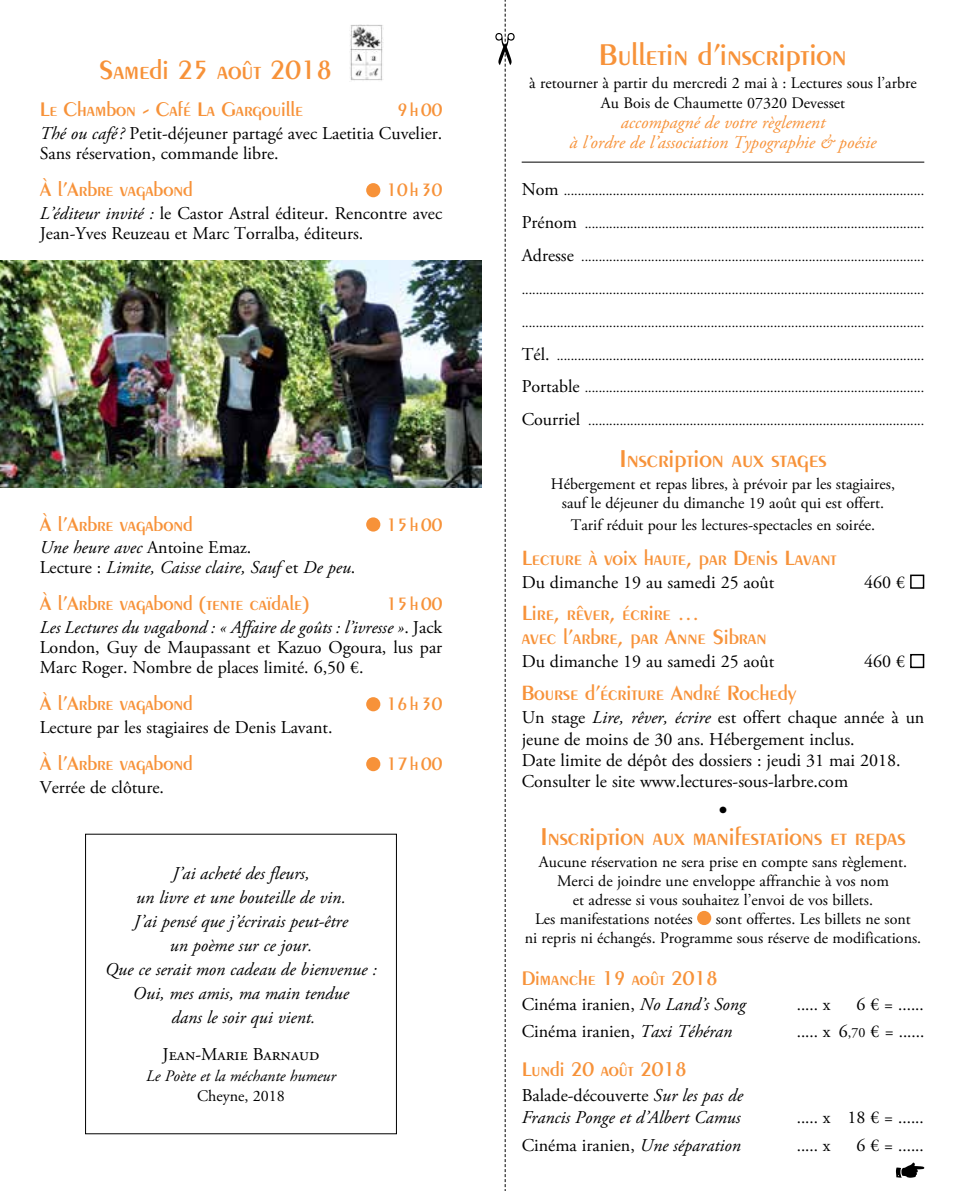
<style>
.page{position:relative;width:964px;height:1191px;background:#fff}
.page>*{position:absolute;margin:0;border:0;box-sizing:border-box;transform-origin:0 0}
.t1{font:600 32px "Peignot";color:#f79239}
.t2{font:600 28px "Peignot";color:#f79239}
.t3{font:600 26px "Peignot";color:#f79239}
.t4{font:24px "Adobe Garamond Pro";color:#000}
.t5{font:600 22px/24px "Peignot";color:#f79239}
.t6{font:600 21px "Peignot";color:#f79239}
.t7{font:600 19px "Peignot";letter-spacing:.125em;color:#f79239}
.t8{font:18px/20px "Adobe Garamond Pro";color:#000}
.t9{font:italic 18px/24px "Adobe Garamond Pro";color:#000}
.t10{font:italic 18px/20px "Adobe Garamond Pro";color:#f79239;text-align:center}
.t11{font:17px "Adobe Garamond Pro";color:#000}
.t12{font:16px/19px "Adobe Garamond Pro";color:#000;text-align:center}
.t13{font:italic 16px "Adobe Garamond Pro";color:#000}
.t14{font:14px "Adobe Garamond Pro";color:#000}
.s1{font-style:italic}
.s2{font-style:normal}
.s3{font-size:18px}
.s4{font-size:14px}
</style>
<div class="page">
<div style="left:910px;top:574px;width:14px;height:15px;border:2px solid #000"></div>
<div style="left:910px;top:654px;width:14px;height:14px;border:2px solid #000"></div>
<div style="left:697px;top:911px;width:14px;height:14px;background:#f79239;border-radius:50%"></div>
<hr style="left:522px;top:162px;width:402px;height:1px;background:#000">
<svg style="left:495px;top:0;width:20px;height:1191px"></svg>
<img style="left:350px;top:25px;width:33px;height:56px">
<div style="left:366px;top:183px;width:14px;height:14px;background:#f79239;border-radius:50%"></div>
<div style="left:366px;top:517px;width:14px;height:14px;background:#f79239;border-radius:50%"></div>
<div style="left:366px;top:697px;width:14px;height:14px;background:#f79239;border-radius:50%"></div>
<div style="left:366px;top:757px;width:14px;height:14px;background:#f79239;border-radius:50%"></div>
<div style="left:85px;top:833px;width:312px;height:301px;border:1px solid #000"></div>
<svg style="left:896px;top:1162px;width:28px;height:15px"></svg>
<img style="left:0;top:261px;width:482px;height:227px">
<h2 class="t2" style="left:99px;top:54px;width:235px">Samedi 25 août 2018</h2>
<h3 class="t6" style="left:40px;top:97px;width:265px">Le Chambon - Café La Gargouille</h3>
<h3 class="t7" style="left:397px;top:99px;width:47px">9h00</h3>
<p class="t8" style="left:40px;top:124px;width:404px"><span class="s1">Thé ou café?</span> Petit-déjeuner partagé avec Laetitia Cuvelier.<br>Sans réservation, commande libre.</p>
<h3 class="t6" style="left:40px;top:177px;width:155px">À l’Arbre vagabond</h3>
<h3 class="t7" style="left:386px;top:179px;width:57px">10h30</h3>
<p class="t8" style="left:40px;top:204px;width:404px"><span class="s1">L’éditeur invité :</span> le Castor Astral éditeur. Rencontre avec<br>Jean-Yves Reuzeau et Marc Torralba, éditeurs.</p>
<h3 class="t6" style="left:40px;top:511px;width:155px">À l’Arbre vagabond</h3>
<h3 class="t7" style="left:386px;top:513px;width:57px">15h00</h3>
<p class="t9" style="left:40px;top:538px;width:317px;line-height:20px">Une heure avec <span class="s2">Antoine Emaz.<br>Lecture :</span> Limite, Caisse claire, Sauf <span class="s2">et</span> De peu<span class="s2">.</span></p>
<h3 class="t6" style="left:40px;top:591px;width:271px">À l’Arbre vagabond (tente caïdale)</h3>
<h3 class="t7" style="left:386px;top:593px;width:57px">15h00</h3>
<p class="t8" style="left:40px;top:618px;width:404px;text-align:justify"><span class="s1">Les Lectures du vagabond : « Affaire de goûts : l’ivresse »</span>. Jack London, Guy de Maupassant et Kazuo Ogoura, lus par Marc Roger. Nombre de places limité. 6,50 €.</p>
<h3 class="t6" style="left:40px;top:691px;width:155px">À l’Arbre vagabond</h3>
<h3 class="t7" style="left:386px;top:693px;width:57px">16h30</h3>
<p class="t8" style="left:40px;top:718px;width:294px">Lecture par les stagiaires de Denis Lavant.</p>
<h3 class="t6" style="left:40px;top:751px;width:155px">À l’Arbre vagabond</h3>
<h3 class="t7" style="left:386px;top:752px;width:57px">17h00</h3>
<p class="t8" style="left:40px;top:778px;width:126px">Verrée de clôture.</p>
<p class="t9" style="left:105px;top:862px;width:273px;text-align:center">J’ai acheté des fleurs,<br>un livre et une bouteille de vin.<br>J’ai pensé que j’écrirais peut-être<br>un poème sur ce jour.<br>Que ce serait mon cadeau de bienvenue :<br>Oui, mes amis, ma main tendue<br>dans le soir qui vient.</p>
<p class="t8" style="left:162px;top:1045px;width:158px">Jean-Marie Barnaud</p>
<p class="t13" style="left:146px;top:1065px;width:191px">Le Poète et la méchante humeur</p>
<p class="t12" style="left:197px;top:1086px;width:89px">Cheyne, 2018</p>
<h1 class="t1" style="left:599px;top:36px;width:249px">Bulletin d’inscription</h1>
<p class="t12" style="left:529px;top:74px;width:389px;line-height:20px">à retourner à partir du mercredi 2 mai à : Lectures sous l’arbre<br>Au Bois de Chaumette 07320 Devesset</p>
<p class="t10" style="left:569px;top:113px;width:309px">accompagné de votre règlement<br>à l’ordre de l’association Typographie &amp; poésie</p>
<p class="t14" style="left:522px;top:182px;width:404px"><span class="s3">Nom</span> .......................................................................................................</p>
<p class="t14" style="left:522px;top:215px;width:404px"><span class="s3">Prénom</span> .................................................................................................</p>
<p class="t14" style="left:522px;top:248px;width:404px"><span class="s3">Adresse</span> ..................................................................................................</p>
<p class="t14" style="left:522px;top:281px;width:404px">...................................................................................................................</p>
<p class="t14" style="left:522px;top:314px;width:404px">...................................................................................................................</p>
<p class="t14" style="left:522px;top:347px;width:404px"><span class="s3">Tél.</span> .........................................................................................................</p>
<p class="t14" style="left:522px;top:379px;width:404px"><span class="s3">Portable</span> .................................................................................................</p>
<p class="t14" style="left:522px;top:412px;width:404px"><span class="s3">Courriel</span> ................................................................................................</p>
<h3 class="t3" style="left:619px;top:443px;width:209px">Inscription aux stages</h3>
<p class="t12" style="left:551px;top:475px;width:346px">Hébergement et repas libres, à prévoir par les stagiaires, sauf le déjeuner du dimanche 19 août qui est offert.</p>
<p class="t12" style="left:571px;top:515px;width:306px">Tarif réduit pour les lectures-spectacles en soirée.</p>
<h3 class="t5" style="left:522px;top:545px;width:316px">Lecture à voix haute, par Denis Lavant</h3>
<p class="t8" style="left:522px;top:572px;width:254px">Du dimanche 19 au samedi 25 août</p>
<p class="t8" style="left:864px;top:572px;width:42px">460 €</p>
<h3 class="t5" style="left:522px;top:600px;width:246px">Lire, rêver, écrire …<br>avec l’arbre, par Anne Sibran</h3>
<p class="t8" style="left:522px;top:652px;width:254px">Du dimanche 19 au samedi 25 août</p>
<p class="t8" style="left:864px;top:652px;width:42px">460 €</p>
<h3 class="t5" style="left:522px;top:679px;width:276px">Bourse d’écriture André Rochedy</h3>
<p class="t8" style="left:522px;top:708px;width:404px;line-height:21px">Un stage <span class="s1">Lire, rêver, écrire</span> est offert chaque année à un jeune de moins de 30 ans. Hébergement inclus.<br>Date limite de dépôt des dossiers : jeudi 31 mai 2018.<br>Consulter le site www.lectures-sous-larbre.com</p>
<h3 class="t4" style="left:718px;top:795px;width:11px">•</h3>
<h3 class="t3" style="left:540px;top:821px;width:366px">Inscription aux manifestations et repas</h3>
<p class="t12" style="left:539px;top:853px;width:370px">Aucune réservation ne sera prise en compte sans règlement.</p>
<p class="t12" style="left:557px;top:872px;width:333px">Merci de joindre une enveloppe affranchie à vos nom</p>
<p class="t12" style="left:573px;top:891px;width:301px">et adresse si vous souhaitez l’envoi de vos billets.</p>
<p class="t12" style="left:535px;top:910px;width:159px">Les manifestations notées</p>
<p class="t12" style="left:525px;top:910px;width:398px;text-align:left;text-indent:191px">sont offertes. Les billets ne sont ni repris ni échangés. Programme sous réserve de modifications.</p>
<h3 class="t6" style="left:522px;top:965px;width:198px">Dimanche 19 août 2018</h3>
<p class="t8" style="left:522px;top:994px;width:226px">Cinéma iranien, <span class="s1">No Land’s Song</span></p>
<p class="t11" style="left:797px;top:994px;width:35px">..... <span class="s3">x</span></p>
<p class="t11" style="left:856px;top:994px;width:69px"><span class="s3">6 € =</span> ......</p>
<p class="t8" style="left:522px;top:1022px;width:212px">Cinéma iranien, <span class="s1">Taxi Téhéran</span></p>
<p class="t11" style="left:797px;top:1021px;width:129px">..... <span class="s3">x 6</span><span class="s4">,70</span> <span class="s3">€ =</span> ......</p>
<h3 class="t6" style="left:522px;top:1057px;width:167px">Lundi 20 août 2018</h3>
<p class="t9" style="left:522px;top:1085px;width:223px;line-height:22px"><span class="s2">Balade-découverte</span> Sur les pas de<br>Francis Ponge et d’Albert Camus</p>
<p class="t11" style="left:797px;top:1107px;width:128px">..... <span class="s3">x 18 € =</span> ......</p>
<p class="t8" style="left:522px;top:1136px;width:221px">Cinéma iranien, <span class="s1">Une séparation</span></p>
<p class="t11" style="left:797px;top:1135px;width:35px">..... <span class="s3">x</span></p>
<p class="t11" style="left:856px;top:1135px;width:69px"><span class="s3">6 € =</span> ......</p>
</div>
